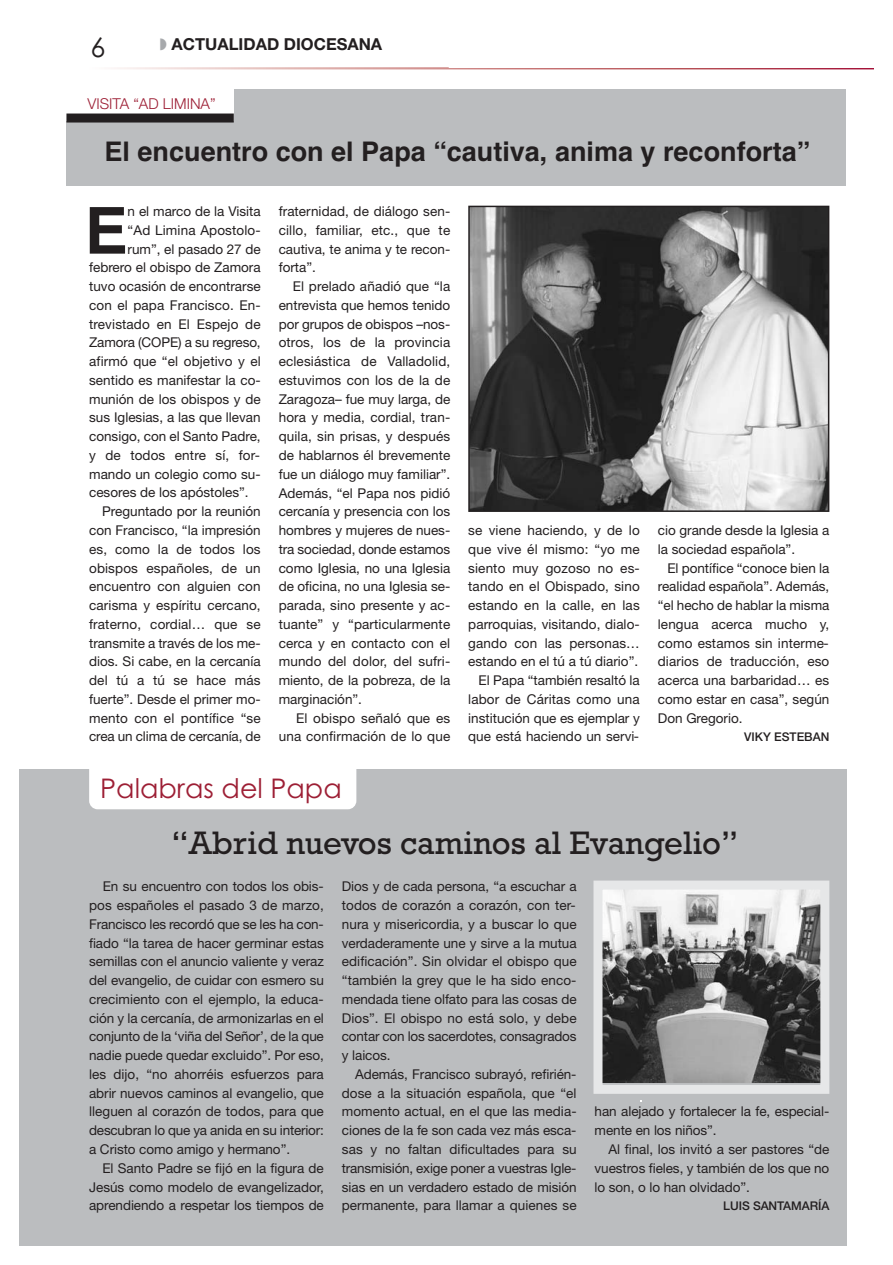
<style>
.page{position:relative;width:893px;height:1265px;background:#fff}
.page>*{position:absolute;margin:0;border:0;box-sizing:border-box;transform-origin:0 0}
.t1{font:700 64.65px "Helvetica";color:#231f20}
.t2{font:33px "Rockwell";color:#231f20}
.t3{font:700 27px "Helvetica";color:#231f20}
.t4{font:27px "Century Gothic";color:#9d1f35}
.t5{font:27px "Century Gothic";color:#231f20}
.t6{font:700 16.5px "Helvetica Neue";color:#231f20}
.t7{font:300 15px "Helvetica Neue";color:#9d1f35}
.t8{font:13.5px/18.8px "Helvetica Neue";color:#231f20;text-align:justify}
.t9{font:500 12px "Helvetica Neue";letter-spacing:-.005em;color:#231f20}
.s1{color:#a7a9ac}
</style>
<div class="page">
<div style="left:66px;top:89px;width:780px;height:97px;background:#bbbdbf"></div>
<img style="left:117px;top:67px;width:756px;height:2px">
<div style="left:64px;top:87px;width:170px;height:34px;background:#fff"></div>
<div style="left:66px;top:113px;width:168px;height:9px;background:#231f20"></div>
<div style="left:20px;top:769px;width:827px;height:476px;background:#bbbdbf"></div>
<img style="left:603px;top:890px;width:216px;height:192px">
<div style="left:593px;top:880px;width:236px;height:213px;border:9px solid #e6e7e8"></div>
<div style="left:89px;top:753px;width:267px;height:56px;background:#fff;border-radius:9px"></div>
<img style="left:471px;top:209px;width:355px;height:300px">
<div style="left:468px;top:206px;width:361px;height:306px;border:2px solid #231f20"></div>
<h3 class="t5" style="left:91px;top:37px;width:16px">6</h3>
<p class="t6" style="left:160px;top:38px;width:224px"><span class="s1">◗</span> ACTUALIDAD DIOCESANA</p>
<p class="t7" style="left:87px;top:98px;width:130px">VISITA “AD LIMINA”</p>
<h3 class="t3" style="left:105px;top:141px;width:707px">El encuentro con el Papa “cautiva, anima y reconforta”</h3>
<h1 class="t1" style="left:85px;top:207px;width:45px">E</h1>
<p class="t8" style="left:128px;top:203px;width:135px">n el marco de la Visita</p>
<p class="t8" style="left:128px;top:222px;width:135px">“Ad Limina Apostolo-</p>
<p class="t8" style="left:128px;top:241px;width:135px">rum”, el pasado 27 de</p>
<p class="t8" style="left:89px;top:259px;width:173px">febrero el obispo de Zamora</p>
<p class="t8" style="left:89px;top:278px;width:173px">tuvo ocasión de encontrarse</p>
<p class="t8" style="left:89px;top:297px;width:173px">con el papa Francisco. En-</p>
<p class="t8" style="left:89px;top:316px;width:173px">trevistado en El Espejo de</p>
<p class="t8" style="left:89px;top:334px;width:173px">Zamora (COPE) a su regreso,</p>
<p class="t8" style="left:89px;top:353px;width:173px">afirmó que “el objetivo y el</p>
<p class="t8" style="left:89px;top:372px;width:173px">sentido es manifestar la co-</p>
<p class="t8" style="left:89px;top:391px;width:173px">munión de los obispos y de</p>
<p class="t8" style="left:89px;top:409px;width:173px">sus Iglesias, a las que llevan</p>
<p class="t8" style="left:89px;top:428px;width:173px">consigo, con el Santo Padre,</p>
<p class="t8" style="left:89px;top:447px;width:172px">y de todos entre sí, for-</p>
<p class="t8" style="left:89px;top:466px;width:173px">mando un colegio como su-</p>
<p class="t8" style="left:89px;top:484px;width:161px">cesores de los apóstoles”.</p>
<p class="t8" style="left:102px;top:503px;width:160px">Preguntado por la reunión</p>
<p class="t8" style="left:89px;top:522px;width:173px">con Francisco, “la impresión</p>
<p class="t8" style="left:89px;top:541px;width:173px">es, como la de todos los</p>
<p class="t8" style="left:89px;top:559px;width:173px">obispos españoles, de un</p>
<p class="t8" style="left:89px;top:578px;width:173px">encuentro con alguien con</p>
<p class="t8" style="left:89px;top:597px;width:173px">carisma y espíritu cercano,</p>
<p class="t8" style="left:89px;top:616px;width:173px">fraterno, cordial… que se</p>
<p class="t8" style="left:89px;top:634px;width:173px">transmite a través de los me-</p>
<p class="t8" style="left:89px;top:653px;width:173px">dios. Si cabe, en la cercanía</p>
<p class="t8" style="left:89px;top:672px;width:173px">del tú a tú se hace más</p>
<p class="t8" style="left:89px;top:691px;width:173px">fuerte”. Desde el primer mo-</p>
<p class="t8" style="left:89px;top:709px;width:173px">mento con el pontífice “se</p>
<p class="t8" style="left:89px;top:728px;width:173px">crea un clima de cercanía, de</p>
<p class="t8" style="left:279px;top:203px;width:173px">fraternidad, de diálogo sen&shy;cillo, familiar, etc., que te cautiva, te anima y te recon&shy;forta”.</p>
<p class="t8" style="left:279px;top:278px;width:173px;text-indent:14px">El prelado añadió que “la entrevista que hemos tenido por grupos de obispos –nos&shy;otros, los de la provincia eclesiástica de Valladolid, estuvimos con los de la de Zaragoza– fue muy larga, de hora y media, cordial, tran&shy;quila, sin prisas, y después de hablarnos él brevemente fue un diálogo muy familiar”.<br>Además, “el Papa nos pidió cercanía y presencia con los hombres y mujeres de nues&shy;tra sociedad, donde estamos como Iglesia, no una Iglesia de oficina, no una Iglesia se&shy;parada, sino presente y ac&shy;tuante” y “particularmente cerca y en contacto con el mundo del dolor, del sufri&shy;miento, de la pobreza, de la marginación”.</p>
<p class="t8" style="left:279px;top:709px;width:173px;text-align:right">El obispo señaló que es una confirmación de lo que</p>
<h3 class="t4" style="left:100px;top:778px;width:243px">Palabras del Papa</h3>
<p class="t8" style="left:468px;top:522px;width:173px;text-align:right">se viene haciendo, y de lo que vive él mismo: “yo me siento muy gozoso no es&shy;tando en el Obispado, sino estando en la calle, en las parroquias, visitando, dialo&shy;gando con las personas… estando en el tú a tú diario”.<br>El Papa “también resaltó la labor de Cáritas como una institución que es ejemplar y que está haciendo un servi-</p>
<p class="t8" style="left:657px;top:522px;width:173px">cio grande desde la Iglesia a la sociedad española”.</p>
<p class="t8" style="left:657px;top:559px;width:173px;text-indent:10px">El pontífice “conoce bien la realidad española”. Además, “el hecho de hablar la misma lengua acerca mucho y, como estamos sin interme&shy;diarios de traducción, eso acerca una barbaridad… es como estar en casa”, según Don Gregorio.</p>
<p class="t9" style="left:744px;top:732px;width:87px">VIKY ESTEBAN</p>
<h2 class="t2" style="left:171px;top:831px;width:568px">“Abrid nuevos caminos al Evangelio”</h2>
<p class="t8" style="left:89px;top:878px;width:236px;text-indent:14px">En su encuentro con todos los obis&shy;pos españoles el pasado 3 de marzo, Francisco les recordó que se les ha con&shy;fiado “la tarea de hacer germinar estas semillas con el anuncio valiente y veraz del evangelio, de cuidar con esmero su crecimiento con el ejemplo, la educa&shy;ción y la cercanía, de armonizarlas en el conjunto de la ‘viña del Señor’, de la que nadie puede quedar excluido”. Por eso, les dijo, “no ahorréis esfuerzos para abrir nuevos caminos al evangelio, que lleguen al corazón de todos, para que descubran lo que ya anida en su interior: a Cristo como amigo y hermano”.</p>
<p class="t8" style="left:89px;top:1159px;width:236px;text-indent:13px">El Santo Padre se fijó en la figura de Jesús como modelo de evangelizador, aprendiendo a respetar los tiempos de</p>
<p class="t8" style="left:342px;top:878px;width:236px">Dios y de cada persona, “a escuchar a todos de corazón a corazón, con ter&shy;nura y misericordia, y a buscar lo que verdaderamente une y sirve a la mutua edificación”. Sin olvidar el obispo que “también la grey que le ha sido enco&shy;mendada tiene olfato para las cosas de Dios”. El obispo no está solo, y debe contar con los sacerdotes, consagrados y laicos.</p>
<p class="t8" style="left:342px;top:1066px;width:236px;text-indent:13px">Además, Francisco subrayó, refirién&shy;dose a la situación española, que “el momento actual, en el que las media&shy;ciones de la fe son cada vez más esca&shy;sas y no faltan dificultades para su transmisión, exige poner a vuestras Igle&shy;sias en un verdadero estado de misión permanente, para llamar a quienes se</p>
<p class="t8" style="left:594px;top:1103px;width:236px">han alejado y fortalecer la fe, especial&shy;mente en los niños”.</p>
<p class="t8" style="left:594px;top:1141px;width:236px;text-indent:14px">Al final, los invitó a ser pastores “de vuestros fieles, y también de los que no lo son, o lo han olvidado”.</p>
<p class="t9" style="left:723px;top:1201px;width:107px">LUIS SANTAMARÍA</p>
</div>
